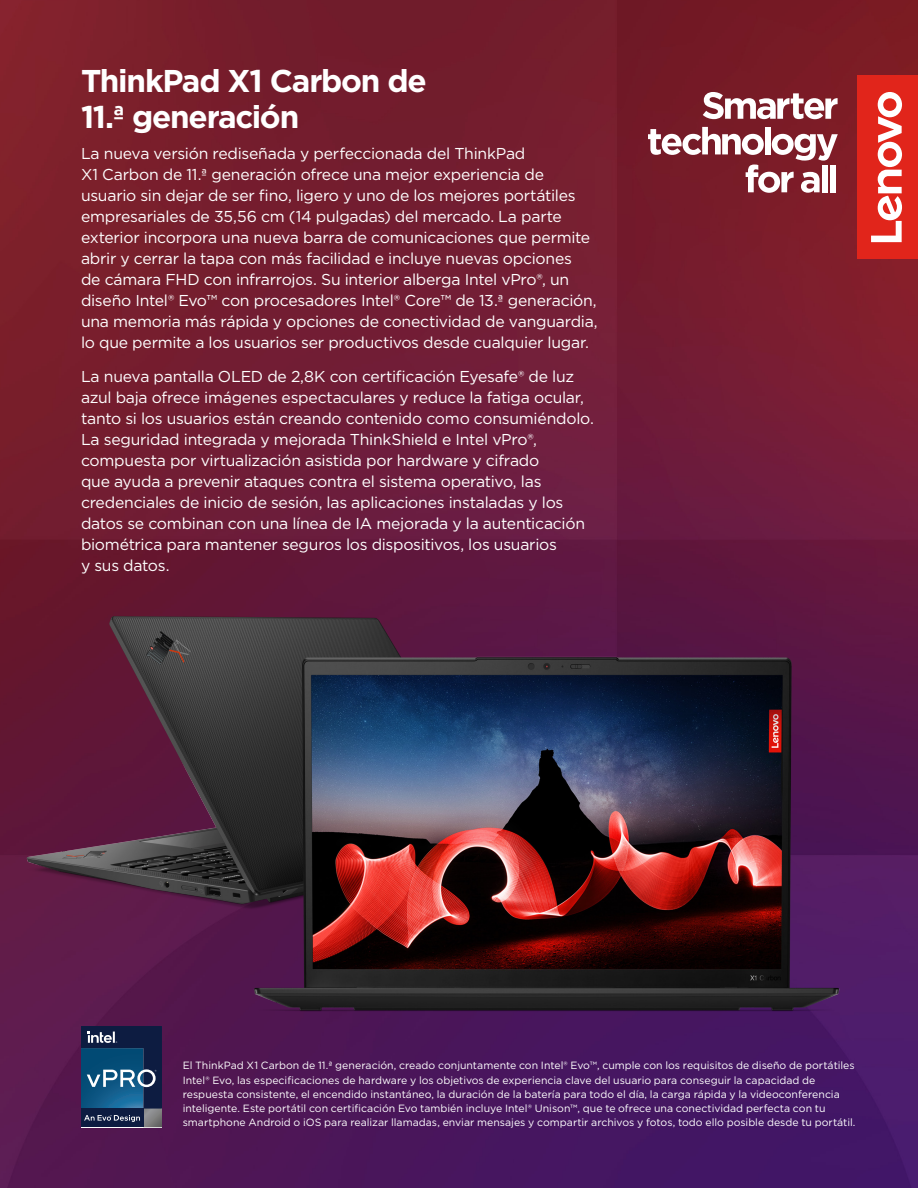
<style>
.page{position:relative;width:918px;height:1188px;background:#fff}
.page>*{position:absolute;margin:0;border:0;box-sizing:border-box;transform-origin:0 0}
.LEN-h1__product_name{font:700 31.5px/36px "Gotham";letter-spacing:-.04em;color:#fff}
.LEN-p2__intro{font:15.75px/21px "Gotham";letter-spacing:-.015em;color:#fff}
.LEN-p4__specs{font:10.5px/14.2px "Gotham";color:#fff}
</style>
<div class="page">
<img style="left:0;top:0;width:918px;height:1188px">
<img style="left:14px;top:588px;width:491px;height:339px">
<img style="left:212px;top:613px;width:667px;height:434px">
<svg style="left:703px;top:92px;width:135px;height:27px"></svg>
<svg style="left:648px;top:127px;width:190px;height:66px"></svg>
<div style="left:822px;top:165px;width:6px;height:27px;background:#fff"></div>
<div style="left:830px;top:165px;width:6px;height:27px;background:#fff"></div>
<div style="left:857px;top:76px;width:61px;height:183px;background:#e1251b"></div>
<svg style="left:871px;top:92px;width:31px;height:150px"></svg>
<svg style="left:81px;top:1026px;width:81px;height:101px;background:#254b6e"></svg>
<p class="LEN-h1__product_name" style="left:81px;top:63px;width:347px">ThinkPad X1 Carbon de<br>11.ª generación</p>
<p class="LEN-p2__intro" style="left:81px;top:142px;width:518px">La nueva versión rediseñada y perfeccionada del ThinkPad<br>X1 Carbon de 11.ª generación ofrece una mejor experiencia de usuario sin dejar de ser fino, ligero y uno de los mejores portátiles empresariales de 35,56 cm (14 pulgadas) del mercado. La parte exterior incorpora una nueva barra de comunicaciones que permite abrir y cerrar la tapa con más facilidad e incluye nuevas opciones<br>de cámara FHD con infrarrojos. Su interior alberga Intel vPro®, un diseño Intel® Evo™ con procesadores Intel® Core™ de 13.ª generación, una memoria más rápida y opciones de conectividad de vanguardia, lo que permite a los usuarios ser productivos desde cualquier lugar.</p>
<p class="LEN-p2__intro" style="left:81px;top:366px;width:514px">La nueva pantalla OLED de 2,8K con certificación Eyesafe® de luz azul baja ofrece imágenes espectaculares y reduce la fatiga ocular, tanto si los usuarios están creando contenido como consumiéndolo.<br>La seguridad integrada y mejorada ThinkShield e Intel vPro®, compuesta por virtualización asistida por hardware y cifrado<br>que ayuda a prevenir ataques contra el sistema operativo, las credenciales de inicio de sesión, las aplicaciones instaladas y los datos se combinan con una línea de IA mejorada y la autenticación biométrica para mantener seguros los dispositivos, los usuarios<br>y sus datos.</p>
<p class="LEN-p4__specs" style="left:183px;top:1058px;width:674px">El ThinkPad X1 Carbon de 11.ª generación, creado conjuntamente con Intel® Evo™, cumple con los requisitos de diseño de portátiles Intel® Evo, las especificaciones de hardware y los objetivos de experiencia clave del usuario para conseguir la capacidad de respuesta consistente, el encendido instantáneo, la duración de la batería para todo el día, la carga rápida y la videoconferencia inteligente. Este portátil con certificación Evo también incluye Intel® Unison™, que te ofrece una conectividad perfecta con tu smartphone Android o iOS para realizar llamadas, enviar mensajes y compartir archivos y fotos, todo ello posible desde tu portátil.</p>
</div>
